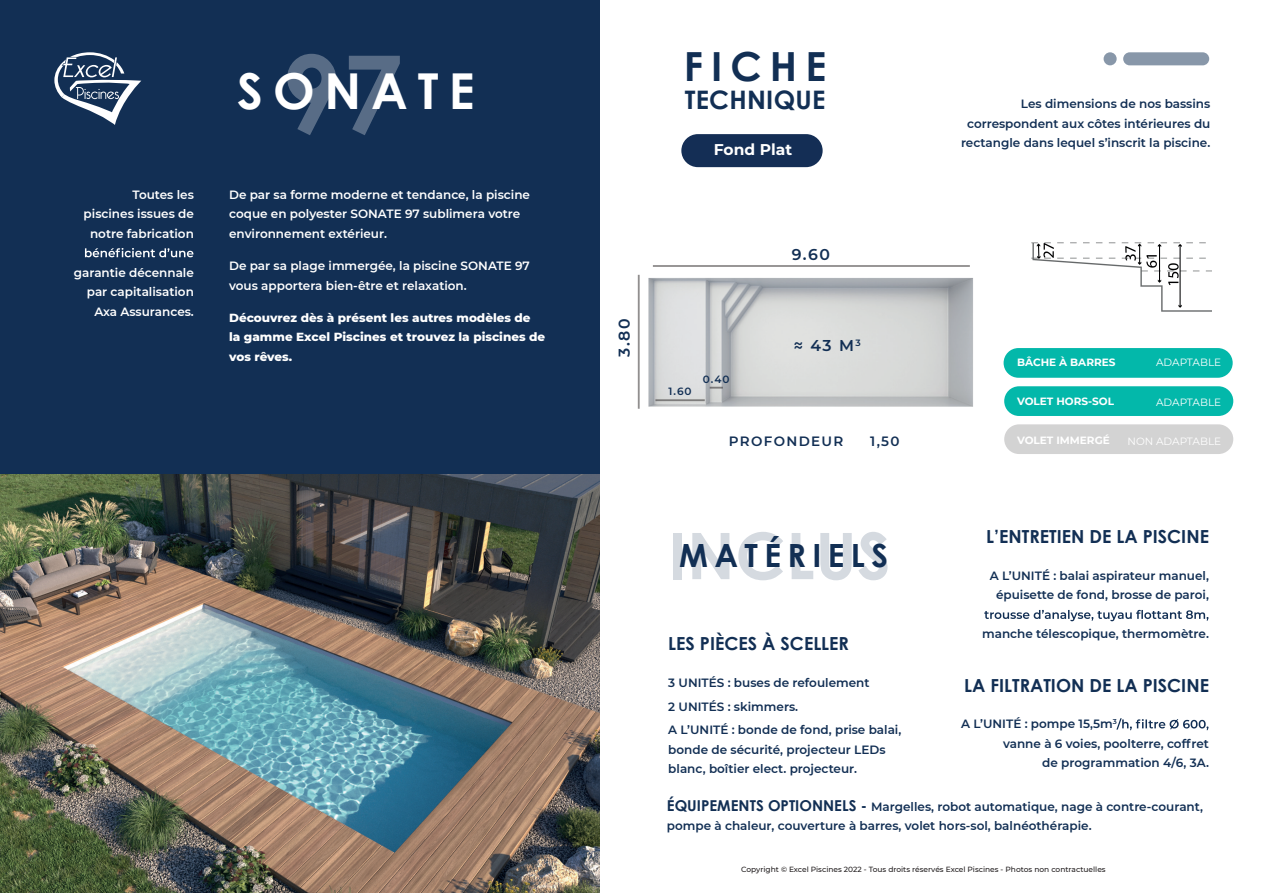
<style>
.page{position:relative;width:1263px;height:893px;background:#fff}
.page>*{position:absolute;margin:0;border:0;box-sizing:border-box;transform-origin:0 0}
.t1{font:700 108px "Century Gothic";color:#fff}
.t2{font:700 64.35px "Century Gothic";letter-spacing:.01em;color:#122f54}
.t3{font:700 49.5px "Century Gothic";letter-spacing:.2em;color:#fff}
.t4{font:700 40.2px "Century Gothic";letter-spacing:.2em;color:#122f54}
.t5{font:700 31.95px "Century Gothic";letter-spacing:.2em;color:#122f54}
.t6{font:700 25.5px "Century Gothic";letter-spacing:.01em;color:#122f54}
.t7{font:700 18px "Century Gothic";color:#122f54}
.t8{font:600 15.6px "Montserrat";color:#122f54}
.t9{font:700 15.6px "Montserrat";color:#fff}
.t10{font:600 13.5px "Montserrat";letter-spacing:.1em;color:#122f54}
.t11{font:600 12px/19.5px "Montserrat";color:#122f54}
.t12{font:600 12px/19.5px "Montserrat";color:#fff}
.t13{font:800 12px/19.5px "Montserrat";color:#fff}
.t14{font:700 10.5px "Montserrat";color:#fff}
.t15{font:10.5px "Montserrat";color:#fff}
.t16{font:600 10.5px "Montserrat";color:#122f54}
.t17{font:500 7.5px "Montserrat";color:#231f20}
.s1{font-family:"Century Gothic";font-weight:700;font-size:15px}
</style>
<div class="page">
<div style="left:1004px;top:386px;width:229px;height:30px;background:#03b8aa;border-radius:15px"></div>
<div style="left:1004px;top:424px;width:229px;height:30px;background:#d3d3d3;border-radius:15px"></div>
<div style="left:1003px;top:348px;width:230px;height:30px;background:#03b8aa;border-radius:15px"></div>
<div style="left:681px;top:134px;width:142px;height:33px;background:#142e55;border-radius:17px"></div>
<img style="left:637px;top:265px;width:336px;height:144px">
<div style="left:0;top:0;width:599px;height:891px;background:#122f54"></div>
<img style="left:0;top:475px;width:599px;height:418px">
<svg style="left:85px;top:248px;width:108px;height:9px"></svg>
<svg style="left:984px;top:610px;width:224px;height:11px"></svg>
<svg style="left:1116px;top:718px;width:92px;height:12px"></svg>
<svg style="left:54px;top:52px;width:87px;height:73px"></svg>
<hr style="left:653px;top:265px;width:317px;height:2px;background:#231f20">
<hr style="left:638px;top:275px;width:2px;height:134px;background:#231f20">
<div style="left:1123px;top:52px;width:86px;height:13px;background:#8897a9;border-radius:7px"></div>
<svg style="left:1103px;top:52px;width:14px;height:13px"></svg>
<hr style="left:655px;top:399px;width:50px;height:2px;background:#231f20">
<svg style="left:710px;top:387px;width:13px;height:2px"></svg>
<img style="left:1031px;top:242px;width:180px;height:70px">
<p class="t12" style="left:84px;top:184px;width:112px;text-align:right">Toutes les piscines issues de notre fabrication</p>
<p class="t12" style="left:74px;top:262px;width:122px;text-align:right">garantie décennale par capitalisation<br>Axa Assurances.</p>
<h1 class="t1" style="left:281px;top:26px;width:195px">97 <sup>E</sup></h1>
<h3 class="t3" style="left:237px;top:60px;width:203px">SONAT</h3>
<p class="t12" style="left:229px;top:184px;width:302px">De par sa forme moderne et tendance, la piscine coque en polyester SONATE 97 sublimera votre environnement extérieur.</p>
<p class="t12" style="left:229px;top:255px;width:302px">De par sa plage immergée, la piscine SONATE 97 vous apportera bien-être et relaxation.</p>
<p class="t13" style="left:229px;top:307px;width:318px">Découvrez dès à présent les autres modèles de<br>la gamme Excel Piscines et trouvez la piscines de vos rêves.</p>
<h3 class="t8" style="left:613px;top:357px;width:40px;rotate:-90deg">3.80</h3>
<h3 class="t4" style="left:684px;top:41px;width:144px">FICHE</h3>
<h3 class="t6" style="left:685px;top:84px;width:142px">TECHNIQUE</h3>
<h3 class="t9" style="left:714px;top:139px;width:80px">Fond Plat</h3>
<h3 class="t8" style="left:792px;top:243px;width:40px">9.60</h3>
<p class="t16" style="left:668px;top:384px;width:25px">1.60</p>
<p class="t16" style="left:703px;top:372px;width:28px">0.40</p>
<h3 class="t8" style="left:794px;top:335px;width:69px">≈ 43 M<sup>3</sup></h3>
<p class="t10" style="left:729px;top:432px;width:116px">PROFONDEUR</p>
<p class="t10" style="left:870px;top:432px;width:31px">1,50</p>
<h2 class="t2" style="left:668px;top:515px;width:224px">INCLUS</h2>
<h3 class="t5" style="left:679px;top:536px;width:210px">MATÉRIELS</h3>
<h3 class="t7" style="left:668px;top:633px;width:182px">LES PIÈCES À SCELLER</h3>
<p class="t11" style="left:668px;top:670px;width:235px;line-height:23.7px">3 UNITÉS : buses de refoulement<br>2 UNITÉS : skimmers.<br>A L’UNITÉ : bonde de fond, prise balai,</p>
<p class="t11" style="left:668px;top:739px;width:219px">bonde de sécurité, projecteur LEDs blanc, boîtier elect. projecteur.</p>
<p class="t11" style="left:961px;top:94px;width:251px;text-align:right">Les dimensions de nos bassins correspondent aux côtes intérieures du rectangle dans lequel s’inscrit la piscine.</p>
<p class="t14" style="left:1017px;top:355px;width:100px">BÂCHE À BARRES</p>
<p class="t15" style="left:1156px;top:355px;width:67px">ADAPTABLE</p>
<p class="t14" style="left:1017px;top:393px;width:99px">VOLET HORS-SOL</p>
<p class="t15" style="left:1156px;top:395px;width:67px">ADAPTABLE</p>
<p class="t14" style="left:1017px;top:433px;width:94px">VOLET IMMERGÉ</p>
<p class="t15" style="left:1127px;top:434px;width:95px">NON ADAPTABLE</p>
<h3 class="t7" style="left:986px;top:525px;width:224px">L’ENTRETIEN DE LA PISCINE</h3>
<p class="t11" style="left:990px;top:565px;width:221px;text-align:center">A L’UNITÉ : balai aspirateur manuel, épuisette de fond, brosse de paroi,</p>
<p class="t11" style="left:982px;top:624px;width:228px">manche télescopique, thermomètre.</p>
<h3 class="t7" style="left:964px;top:674px;width:246px">LA FILTRATION DE LA PISCINE</h3>
<p class="t11" style="left:961px;top:714px;width:157px">A L’UNITÉ : pompe 15,5m<sup>3</sup></p>
<p class="t11" style="left:1003px;top:733px;width:207px">vanne à 6 voies, poolterre, coffret</p>
<p class="t11" style="left:1042px;top:753px;width:168px">de programmation 4/6, 3A.</p>
<p class="t11" style="left:667px;top:796px;width:538px"><span class="s1">ÉQUIPEMENTS OPTIONNELS -</span> Margelles, robot automatique, nage à contre-courant, pompe à chaleur, couverture à barres, volet hors-sol, balnéothérapie.</p>
<p class="t17" style="left:741px;top:864px;width:366px">Copyright © Excel Piscines 2022 - Tous droits réservés Excel Piscines - Photos non contractuelles</p>
</div>
